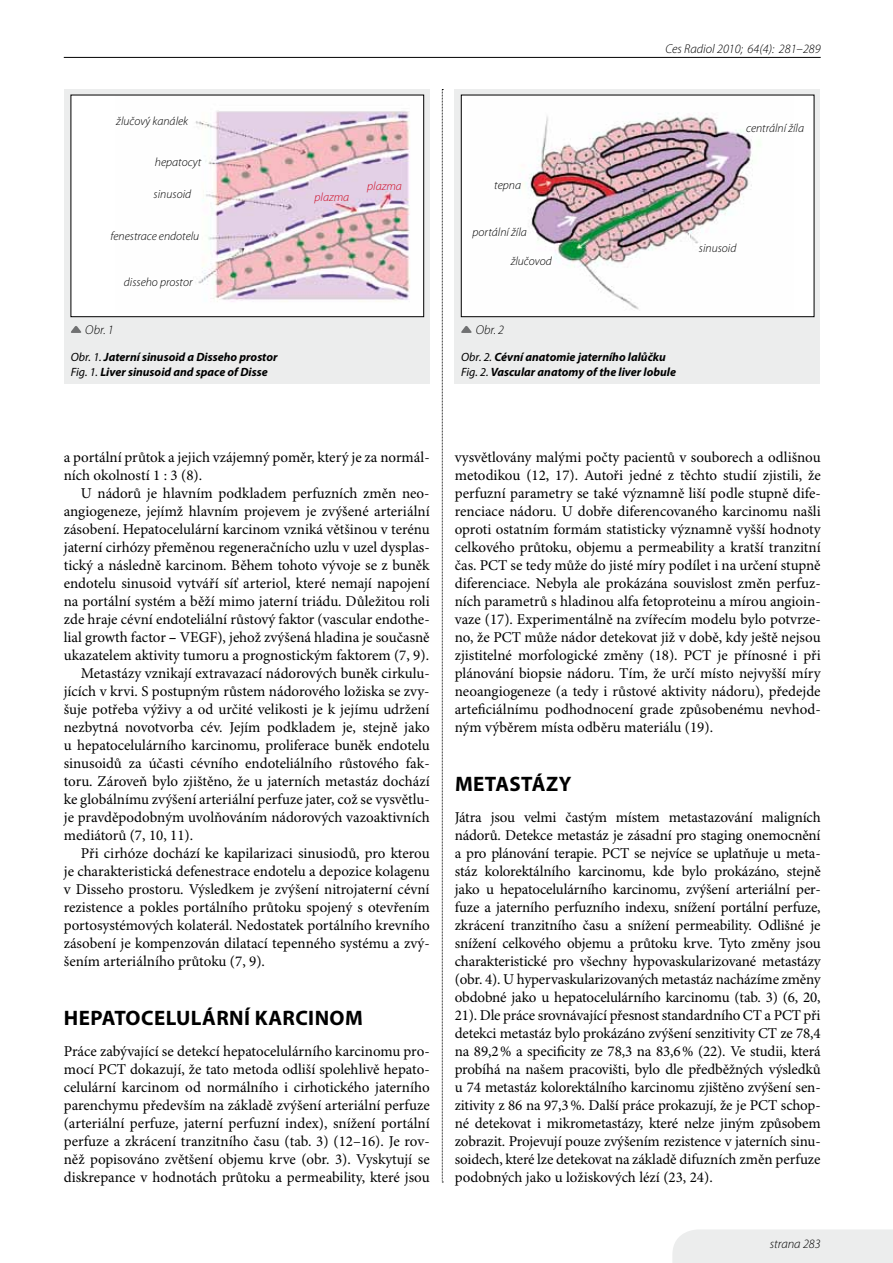
<style>
.page{position:relative;width:893px;height:1263px;background:#fff}
.page>*{position:absolute;margin:0;border:0;box-sizing:border-box;transform-origin:0 0}
.t1{font:700 21px "Myriad Pro";letter-spacing:.02em;color:#000}
.t2{font:15px/18px "Minion Pro";color:#000;text-align:justify}
.t3{font:italic 300 12.75px "Myriad Pro";color:#000}
.t4{font:italic 700 12px/14.4px "Myriad Pro";color:#000}
.t5{font:italic 300 12px "Myriad Pro";color:#000}
.t6{font:italic 300 12px "Myriad Pro";color:#cd071e}
.s1{font-weight:400}
.s2{font-weight:700}
</style>
<div class="page">
<div style="left:672px;top:1229px;width:221px;height:34px;background:#eceded"></div>
<svg style="left:442px;top:89px;width:1px;height:1094px"></svg>
<hr style="left:64px;top:57px;width:757px;height:1px;background:#000">
<div style="left:64px;top:89px;width:366px;height:295px;background:#eceded"></div>
<div style="left:71px;top:95px;width:353px;height:222px;background:#fff"></div>
<img style="left:195px;top:110px;width:215px;height:192px">
<div style="left:71px;top:95px;width:353px;height:222px;border:1px solid #000"></div>
<svg style="left:71px;top:326px;width:11px;height:7px"></svg>
<div style="left:454px;top:89px;width:366px;height:295px;background:#eceded"></div>
<div style="left:461px;top:95px;width:353px;height:222px;background:#fff"></div>
<img style="left:523px;top:113px;width:238px;height:197px">
<div style="left:461px;top:95px;width:353px;height:222px;border:1px solid #000"></div>
<svg style="left:461px;top:326px;width:11px;height:7px"></svg>
<p class="t5" style="left:116px;top:115px;width:73px">žlučový kanálek</p>
<p class="t5" style="left:155px;top:155px;width:48px">hepatocyt</p>
<p class="t5" style="left:154px;top:187px;width:39px">sinusoid</p>
<p class="t5" style="left:111px;top:230px;width:90px">fenestrace endotelu</p>
<p class="t5" style="left:124px;top:276px;width:70px">disseho prostor</p>
<p class="t3" style="left:85px;top:323px;width:30px">Obr. 1</p>
<p class="t4" style="left:71px;top:350px;width:208px"><span class="s1">Obr. 1.</span> Jaterní sinusoid a Disseho prostor<br><span class="s1">Fig. 1.</span> Liver sinusoid and space of Disse</p>
<p class="t6" style="left:314px;top:190px;width:36px">plazma</p>
<p class="t6" style="left:367px;top:179px;width:36px">plazma</p>
<p class="t3" style="left:665px;top:42px;width:157px">Ces Radiol 2010; 64(4): 281–289</p>
<p class="t5" style="left:494px;top:179px;width:28px">tepna</p>
<p class="t5" style="left:473px;top:226px;width:56px">portální žíla</p>
<p class="t5" style="left:511px;top:255px;width:43px">žlučovod</p>
<p class="t5" style="left:746px;top:121px;width:59px">centrální žíla</p>
<p class="t5" style="left:699px;top:242px;width:39px">sinusoid</p>
<p class="t3" style="left:476px;top:323px;width:30px">Obr. 2</p>
<p class="t4" style="left:461px;top:350px;width:216px"><span class="s1">Obr. 2.</span> Cévní anatomie jaterního lalůčku<br><span class="s1">Fig. 2.</span> Vascular anatomy of the liver lobule</p>
<p class="t2" style="left:64px;top:449px;width:367px">a portální průtok a jejich vzájemný poměr, který je za normál&shy;ních okolností 1 : 3 (8).</p>
<p class="t2" style="left:81px;top:485px;width:350px">U nádorů je hlavním podkladem perfuzních změn neo-</p>
<p class="t2" style="left:64px;top:503px;width:367px">angiogeneze, jejímž hlavním projevem je zvýšené arteriální</p>
<p class="t2" style="left:64px;top:521px;width:367px">zásobení. Hepatocelulární karcinom vzniká většinou v terénu</p>
<p class="t2" style="left:64px;top:539px;width:367px">jaterní cirhózy přeměnou regeneračnícho uzlu v uzel dysplas-</p>
<p class="t2" style="left:64px;top:557px;width:367px">tický a následně karcinom. Během tohoto vývoje se z buněk</p>
<p class="t2" style="left:64px;top:575px;width:367px">endotelu sinusoid vytváří síť arteriol, které nemají napojení</p>
<p class="t2" style="left:64px;top:593px;width:367px">na portální systém a běží mimo jaterní triádu. Důležitou roli</p>
<p class="t2" style="left:64px;top:611px;width:367px">zde hraje cévní endoteliální růstový faktor (vascular endothe-</p>
<p class="t2" style="left:64px;top:629px;width:367px">lial growth factor <span class="s2">–</span> VEGF), jehož zvýšená hladina je současně</p>
<p class="t2" style="left:64px;top:647px;width:367px">ukazatelem aktivity tumoru a prognostickým faktorem (7, 9).</p>
<p class="t2" style="left:81px;top:665px;width:350px">Metastázy vznikají extravazací nádorových buněk cirkulu-</p>
<p class="t2" style="left:64px;top:683px;width:367px">jících v krvi. S postupným růstem nádorového ložiska se zvy-</p>
<p class="t2" style="left:64px;top:701px;width:367px">šuje potřeba výživy a od určité velikosti je k jejímu udržení</p>
<p class="t2" style="left:64px;top:719px;width:367px">nezbytná novotvorba cév. Jejím podkladem je, stejně jako</p>
<p class="t2" style="left:64px;top:737px;width:367px">u hepatocelulárního karcinomu, proliferace buněk endotelu</p>
<p class="t2" style="left:64px;top:755px;width:367px">sinusoidů za účasti cévního endoteliálního růstového fak-</p>
<p class="t2" style="left:64px;top:773px;width:367px">toru. Zároveň bylo zjištěno, že u jaterních metastáz dochází</p>
<p class="t2" style="left:64px;top:791px;width:367px">ke globálnímu zvýšení arteriální perfuze jater, což se vysvětlu-</p>
<p class="t2" style="left:64px;top:809px;width:367px">je pravděpodobným uvolňováním nádorových vazoaktivních</p>
<p class="t2" style="left:64px;top:827px;width:131px">mediátorů (7, 10, 11).</p>
<p class="t2" style="left:81px;top:845px;width:350px">Při cirhóze dochází ke kapilarizaci sinusiodů, pro kterou</p>
<p class="t2" style="left:64px;top:863px;width:367px">je charakteristická defenestrace endotelu a depozice kolagenu</p>
<p class="t2" style="left:64px;top:881px;width:367px">v Disseho prostoru. Výsledkem je zvýšení nitrojaterní cévní</p>
<p class="t2" style="left:64px;top:899px;width:367px">rezistence a pokles portálního průtoku spojený s otevřením</p>
<p class="t2" style="left:64px;top:917px;width:367px">portosystémových kolaterál. Nedostatek portálního krevního</p>
<p class="t2" style="left:64px;top:935px;width:367px">zásobení je kompenzován dilatací tepenného systému a zvý-</p>
<p class="t2" style="left:64px;top:953px;width:203px">šením arteriálního průtoku (7, 9).</p>
<h1 class="t1" style="left:64px;top:1006px;width:300px">HEPATOCELULÁRNÍ KARCINOM</h1>
<p class="t2" style="left:64px;top:1043px;width:367px">Práce zabývající se detekcí hepatocelulárního karcinomu pro&shy;mocí PCT dokazují, že tato metoda odliší spolehlivě hepato&shy;celulární karcinom od normálního i cirhotického jaterního parenchymu především na základě zvýšení arteriální perfuze (arteriální perfuze, jaterní perfuzní index), snížení portální perfuze a zkrácení tranzitního času (tab. 3) (12–16). Je rov&shy;něž popisováno zvětšení objemu krve (obr. 3). Vyskytují se diskrepance v hodnotách průtoku a permeability, které jsou</p>
<p class="t2" style="left:455px;top:449px;width:367px">vysvětlovány malými počty pacientů v souborech a odlišnou metodikou (12, 17). Autoři jedné z těchto studií zjistili, že perfuzní parametry se také významně liší podle stupně dife&shy;renciace nádoru. U dobře diferencovaného karcinomu našli oproti ostatním formám statisticky významně vyšší hodnoty celkového průtoku, objemu a permeability a kratší tranzitní čas. PCT se tedy může do jisté míry podílet i na určení stupně diferenciace. Nebyla ale prokázána souvislost změn perfuz&shy;ních parametrů s hladinou alfa fetoproteinu a mírou angioin&shy;vaze (17). Experimentálně na zvířecím modelu bylo potvrze&shy;no, že PCT může nádor detekovat již v době, kdy ještě nejsou zjistitelné morfologické změny (18). PCT je přínosné i při plánování biopsie nádoru. Tím, že určí místo nejvyšší míry neoangiogeneze (a tedy i růstové aktivity nádoru), předejde arteficiálnímu podhodnocení grade způsobenému nevhod&shy;ným výběrem místa odběru materiálu (19).</p>
<h1 class="t1" style="left:455px;top:772px;width:118px">METASTÁZY</h1>
<p class="t2" style="left:455px;top:809px;width:367px">Játra jsou velmi častým místem metastazování maligních nádorů. Detekce metastáz je zásadní pro staging onemocnění a pro plánování terapie. PCT se nejvíce se uplatňuje u meta&shy;stáz kolorektálního karcinomu, kde bylo prokázáno, stejně jako u hepatocelulárního karcinomu, zvýšení arteriální per&shy;fuze a jaterního perfuzního indexu, snížení portální perfuze, zkrácení tranzitního času a snížení permeability. Odlišné je snížení celkového objemu a průtoku krve. Tyto změny jsou charakteristické pro všechny hypovaskularizované metastázy (obr. 4). U hypervaskularizovaných metastáz nacházíme změny obdobné jako u hepatocelulárního karcinomu (tab. 3) (6, 20, 21). Dle práce srovnávající přesnost standardního CT a PCT při detekci metastáz bylo prokázáno zvýšení senzitivity CT ze 78,4 na 89,2% a specificity ze 78,3 na 83,6% (22). Ve studii, která probíhá na našem pracovišti, bylo dle předběžných výsledků u 74 metastáz kolorektálního karcinomu zjištěno zvýšení sen&shy;zitivity z 86 na 97,3%. Další práce prokazují, že je PCT schop&shy;né detekovat i mikrometastázy, které nelze jiným způsobem zobrazit. Projevují pouze zvýšením rezistence v jaterních sinu&shy;soidech, které lze detekovat na základě difuzních změn perfuze podobných jako u ložiskových lézí (23, 24).</p>
<p class="t3" style="left:770px;top:1237px;width:52px">strana 283</p>
</div>
